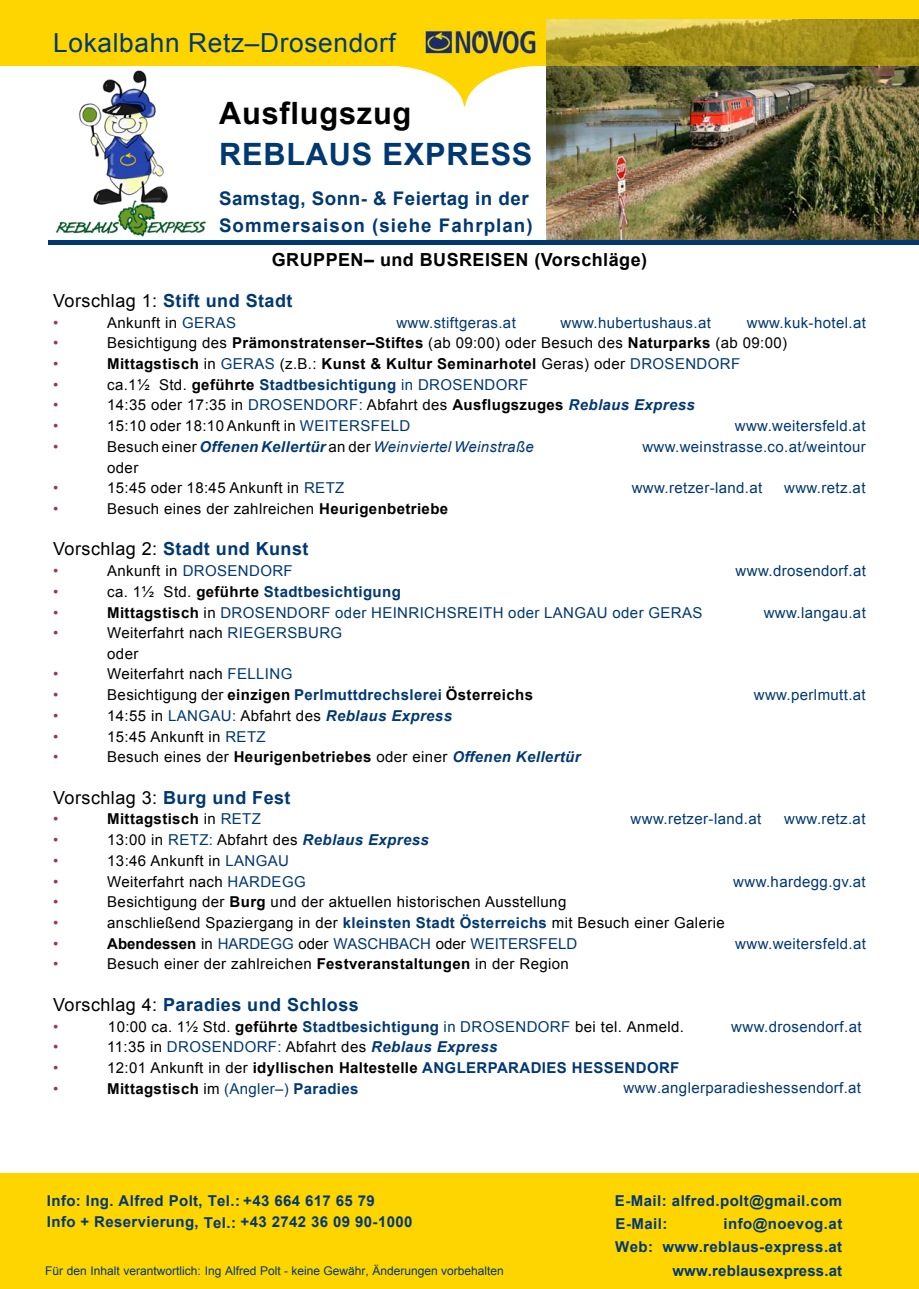
<style>
.page{position:relative;width:919px;height:1289px;background:#fff}
.page>*{position:absolute;margin:0;border:0;box-sizing:border-box;transform-origin:0 0}
.t1{font:700 30.75px "Arial";letter-spacing:.025em;color:#003871}
.t2{font:700 30.75px "Arial";letter-spacing:.025em;color:#000}
.t3{font:26.25px "Arial";letter-spacing:.025em;color:#003871}
.t4{font:700 18.75px/27px "Arial";letter-spacing:.055em;color:#003871}
.t5{font:700 18px "Arial";letter-spacing:.025em;color:#003871}
.t6{font:700 18px "Arial";letter-spacing:.025em;color:#000}
.t7{font:18px "Arial";letter-spacing:.025em;color:#000}
.t8{font:15px/20.4px "Arial";letter-spacing:.025em;color:#000}
.t9{font:15px "Arial";letter-spacing:.025em;color:#003871}
.t10{font:700 15px/23.2px "Arial";letter-spacing:.025em;color:#003871}
.t11{font:700 15px "Arial";letter-spacing:.025em;color:#000}
.t12{font:italic 15px "Arial";letter-spacing:.025em;color:#003871}
.t13{font:15px "Arial";color:#003871}
.t14{font:700 15px/23.2px "Arial";letter-spacing:.025em;color:#003870;text-align:right}
.t15{font:15px "Arial";color:#993365}
.t16{font:12px "Arial";color:#003870}
.s1{font-weight:400;color:#000}
.s2{color:#003871}
.s3{font-weight:700}
.s4{font-weight:400}
.s5{font-weight:400;color:#003871}
.s6{color:#000}
.s7{font-weight:700;font-style:italic;color:#003871}
.s8{font-style:normal;color:#000}
.s9{font-weight:700;color:#000}
.s10{font-weight:700;color:#003871}
.s11{font-style:inherit}
.s12{color:#003870}
</style>
<div class="page">
<div style="left:0;top:1172px;width:918px;height:116px;background:#ffd500"></div>
<div style="left:0;top:0;width:918px;height:66px;background:#ffd500"></div>
<img style="left:546px;top:66px;width:372px;height:174px">
<div style="left:49px;top:240px;width:869px;height:5px;background:#003871"></div>
<img style="left:55px;top:70px;width:152px;height:166px">
<svg style="left:394px;top:43px;width:144px;height:63px"></svg>
<img style="left:424px;top:28px;width:113px;height:27px">
<svg style="left:546px;top:19px;width:372px;height:47px;background:#ad9a27"></svg>
<h2 class="t3" style="left:53px;top:26px;width:344px">Lokalbahn Retz–Drosendorf</h2>
<h1 class="t2" style="left:219px;top:93px;width:194px">Ausflugszug</h1>
<h1 class="t1" style="left:219px;top:134px;width:315px">REBLAUS EXPRESS</h1>
<p class="t4" style="left:219px;top:186px;width:315px">Samstag, Sonn- &amp; Feiertag in der<br>Sommersaison (siehe Fahrplan)</p>
<p class="t6" style="left:272px;top:247px;width:377px">GRUPPEN– und BUSREISEN (Vorschläge)</p>
<p class="t5" style="left:53px;top:289px;width:241px"><span class="s1">Vorschlag 1:</span> Stift und Stadt</p>
<p class="t15" style="left:53px;top:312px;width:7px">•</p>
<p class="t8" style="left:107px;top:312px;width:130px">Ankunft in <span class="s2">GERAS</span></p>
<p class="t9" style="left:396px;top:312px;width:121px">www.stiftgeras.at</p>
<p class="t9" style="left:560px;top:312px;width:152px">www.hubertushaus.at</p>
<p class="t9" style="left:746px;top:312px;width:120px">www.kuk-hotel.at</p>
<p class="t15" style="left:53px;top:333px;width:7px">•</p>
<p class="t8" style="left:107px;top:333px;width:681px">Besichtigung des <span class="s3">Prämonstratenser–Stiftes</span> (ab 09:00) oder Besuch des <span class="s3">Naturparks</span> (ab 09:00)</p>
<p class="t15" style="left:53px;top:354px;width:7px">•</p>
<p class="t11" style="left:107px;top:354px;width:634px">Mittagstisch <span class="s4">in</span> <span class="s5">GERAS</span> <span class="s4">(z.B.:</span> Kunst &amp; Kultur Seminarhotel <span class="s4">Geras) oder</span> <span class="s5">DROSENDORF</span></p>
<p class="t15" style="left:53px;top:374px;width:7px">•</p>
<p class="t10" style="left:107px;top:373px;width:422px"><span class="s1">ca.1½ Std.</span> <span class="s6">geführte</span> Stadtbesichtigung <span class="s4">in DROSENDORF</span></p>
<p class="t15" style="left:53px;top:395px;width:7px">•</p>
<p class="t8" style="left:107px;top:395px;width:589px">14:35 oder 17:35 in <span class="s2">DROSENDORF:</span> Abfahrt des <span class="s3">Ausflugszuges</span> <span class="s7">Reblaus Express</span></p>
<p class="t15" style="left:53px;top:416px;width:7px">•</p>
<p class="t8" style="left:107px;top:416px;width:304px">15:10 oder 18:10 Ankunft in <span class="s2">WEITERSFELD</span></p>
<p class="t9" style="left:734px;top:416px;width:132px">www.weitersfeld.at</p>
<p class="t15" style="left:53px;top:437px;width:7px">•</p>
<p class="t12" style="left:107px;top:437px;width:428px"><span class="s8">Besuch einer</span> <span class="s3">Offenen Kellertür</span> <span class="s8">an der</span> Weinviertel Weinstraße</p>
<p class="t9" style="left:642px;top:437px;width:225px">www.weinstrasse.co.at/weintour</p>
<p class="t8" style="left:107px;top:457px;width:33px">oder</p>
<p class="t15" style="left:53px;top:478px;width:7px">•</p>
<p class="t8" style="left:107px;top:478px;width:239px">15:45 oder 18:45 Ankunft in <span class="s2">RETZ</span></p>
<p class="t9" style="left:631px;top:478px;width:132px">www.retzer-land.at</p>
<p class="t9" style="left:784px;top:478px;width:83px">www.retz.at</p>
<p class="t15" style="left:53px;top:499px;width:7px">•</p>
<p class="t8" style="left:107px;top:498px;width:342px">Besuch eines der zahlreichen <span class="s3">Heurigenbetriebe</span></p>
<p class="t5" style="left:53px;top:537px;width:257px"><span class="s1">Vorschlag 2:</span> Stadt und Kunst</p>
<p class="t15" style="left:53px;top:561px;width:7px">•</p>
<p class="t9" style="left:107px;top:561px;width:187px"><span class="s6">Ankunft in</span> DROSENDORF</p>
<p class="t9" style="left:735px;top:561px;width:132px">www.drosendorf.at</p>
<p class="t15" style="left:53px;top:581px;width:7px">•</p>
<p class="t10" style="left:107px;top:580px;width:295px"><span class="s1">ca. 1½ Std.</span> <span class="s6">geführte</span> Stadtbesichtigung</p>
<p class="t15" style="left:53px;top:602px;width:7px">•</p>
<p class="t9" style="left:107px;top:602px;width:596px"><span class="s9">Mittagstisch</span> <span class="s6">in</span> DROSENDORF oder HEINRICHSREITH oder LANGAU oder GERAS</p>
<p class="t9" style="left:763px;top:602px;width:104px">www.langau.at</p>
<p class="t15" style="left:53px;top:623px;width:7px">•</p>
<p class="t8" style="left:107px;top:623px;width:236px">Weiterfahrt nach <span class="s2">RIEGERSBURG </span>oder</p>
<p class="t15" style="left:53px;top:664px;width:7px">•</p>
<p class="t8" style="left:107px;top:664px;width:187px">Weiterfahrt nach <span class="s2">FELLING</span></p>
<p class="t15" style="left:53px;top:685px;width:7px">•</p>
<p class="t11" style="left:107px;top:685px;width:427px"><span class="s4">Besichtigung der</span> einzigen <span class="s2">Perlmuttdrechslerei</span> Österreichs</p>
<p class="t9" style="left:753px;top:685px;width:113px">www.perlmutt.at</p>
<p class="t15" style="left:53px;top:705px;width:7px">•</p>
<p class="t8" style="left:107px;top:705px;width:346px">14:55 in <span class="s2">LANGAU:</span> Abfahrt des <span class="s7">Reblaus Express</span></p>
<p class="t15" style="left:53px;top:726px;width:7px">•</p>
<p class="t8" style="left:107px;top:726px;width:160px">15:45 Ankunft in <span class="s2">RETZ</span></p>
<p class="t15" style="left:53px;top:747px;width:7px">•</p>
<p class="t8" style="left:107px;top:747px;width:475px">Besuch eines der <span class="s3">Heurigenbetriebes</span> oder einer <span class="s7">Offenen Kellertür</span></p>
<p class="t7" style="left:53px;top:785px;width:239px">Vorschlag 3: <span class="s10">Burg und Fest</span></p>
<p class="t15" style="left:53px;top:809px;width:7px">•</p>
<p class="t11" style="left:107px;top:809px;width:155px">Mittagstisch <span class="s4">in</span> <span class="s5">RETZ</span></p>
<p class="t9" style="left:630px;top:809px;width:132px">www.retzer-land.at</p>
<p class="t9" style="left:784px;top:809px;width:83px">www.retz.at</p>
<p class="t15" style="left:53px;top:830px;width:7px">•</p>
<p class="t8" style="left:107px;top:829px;width:323px">13:00 in <span class="s2">RETZ:</span> Abfahrt des <span class="s7">Reblaus Express</span></p>
<p class="t15" style="left:53px;top:850px;width:7px">•</p>
<p class="t8" style="left:107px;top:850px;width:183px">13:46 Ankunft in <span class="s2">LANGAU</span></p>
<p class="t15" style="left:53px;top:871px;width:7px">•</p>
<p class="t8" style="left:107px;top:871px;width:200px">Weiterfahrt nach <span class="s2">HARDEGG</span></p>
<p class="t9" style="left:733px;top:871px;width:134px">www.hardegg.gv.at</p>
<p class="t15" style="left:53px;top:892px;width:7px">•</p>
<p class="t8" style="left:107px;top:891px;width:460px">Besichtigung der <span class="s3">Burg</span> und der aktuellen historischen Ausstellung</p>
<p class="t15" style="left:53px;top:912px;width:7px">•</p>
<p class="t8" style="left:107px;top:912px;width:619px">anschließend Spaziergang in der <span class="s10">kleinsten Stadt Österreichs</span> mit Besuch einer Galerie</p>
<p class="t15" style="left:53px;top:933px;width:7px">•</p>
<p class="t13" style="left:107px;top:933px;width:471px"><span class="s9">Abendessen</span> <span class="s6">in</span> HARDEGG <span class="s6">oder</span> WASCHBACH <span class="s6">oder</span> WEITERSFELD</p>
<p class="t9" style="left:735px;top:933px;width:132px">www.weitersfeld.at</p>
<p class="t15" style="left:53px;top:954px;width:7px">•</p>
<p class="t8" style="left:107px;top:954px;width:463px">Besuch einer der zahlreichen <span class="s3">Festveranstaltungen</span> in der Region</p>
<p class="t5" style="left:53px;top:992px;width:307px"><span class="s1">Vorschlag 4:</span> Paradies und Schloss</p>
<p class="t15" style="left:53px;top:1016px;width:7px">•</p>
<p class="t8" style="left:108px;top:1016px;width:577px">10:00 ca. 1½ Std. <span class="s3">geführte</span> <span class="s10">Stadtbesichtigung</span> <span class="s2">in DROSENDORF</span> bei tel. Anmeld.</p>
<p class="t9" style="left:731px;top:1016px;width:132px">www.drosendorf.at</p>
<p class="t15" style="left:53px;top:1037px;width:7px">•</p>
<p class="t8" style="left:107px;top:1036px;width:391px">11:35 in <span class="s2">DROSENDORF:</span> Abfahrt des <span class="s7">Reblaus Express</span></p>
<p class="t15" style="left:53px;top:1057px;width:7px">•</p>
<p class="t10" style="left:107px;top:1056px;width:573px"><span class="s1">12:01 Ankunft in der</span> <span class="s6">idyllischen Haltestelle</span> ANGLERPARADIES HESSENDORF</p>
<p class="t15" style="left:53px;top:1078px;width:7px">•</p>
<p class="t11" style="left:107px;top:1078px;width:253px">Mittagstisch <span class="s4">im</span> <span class="s5">(Angler–)</span> <span class="s2">Paradies</span></p>
<p class="t9" style="left:623px;top:1078px;width:239px">www.anglerparadieshessendorf.at</p>
<p class="t10" style="left:47px;top:1189px;width:367px;line-height:21.9px"><span class="s11">Info:</span> Ing. Alfred Polt, <span class="s11">Tel.:</span> +43 664 617 65 79<br><span class="s12">Info</span> <span class="s11">+ Reservierung</span>, <span class="s11">Tel.: +43</span> 2742 36 09 90-1000</p>
<p class="t16" style="left:45px;top:1262px;width:460px">Für den Inhalt verantwortlich: Ing Alfred Polt - keine Gewähr, Änderungen vorbehalten</p>
<p class="t10" style="left:615px;top:1189px;width:229px"><span class="s11">E-Mail:</span> alfred.polt@gmail.com<br>E-Mail:</p>
<p class="t10" style="left:723px;top:1212px;width:120px">info@noevog.at</p>
<p class="t14" style="left:615px;top:1235px;width:228px">Web: www.reblaus-express.at <span class="s11">www.</span>reblausexpress.at</p>
</div>
